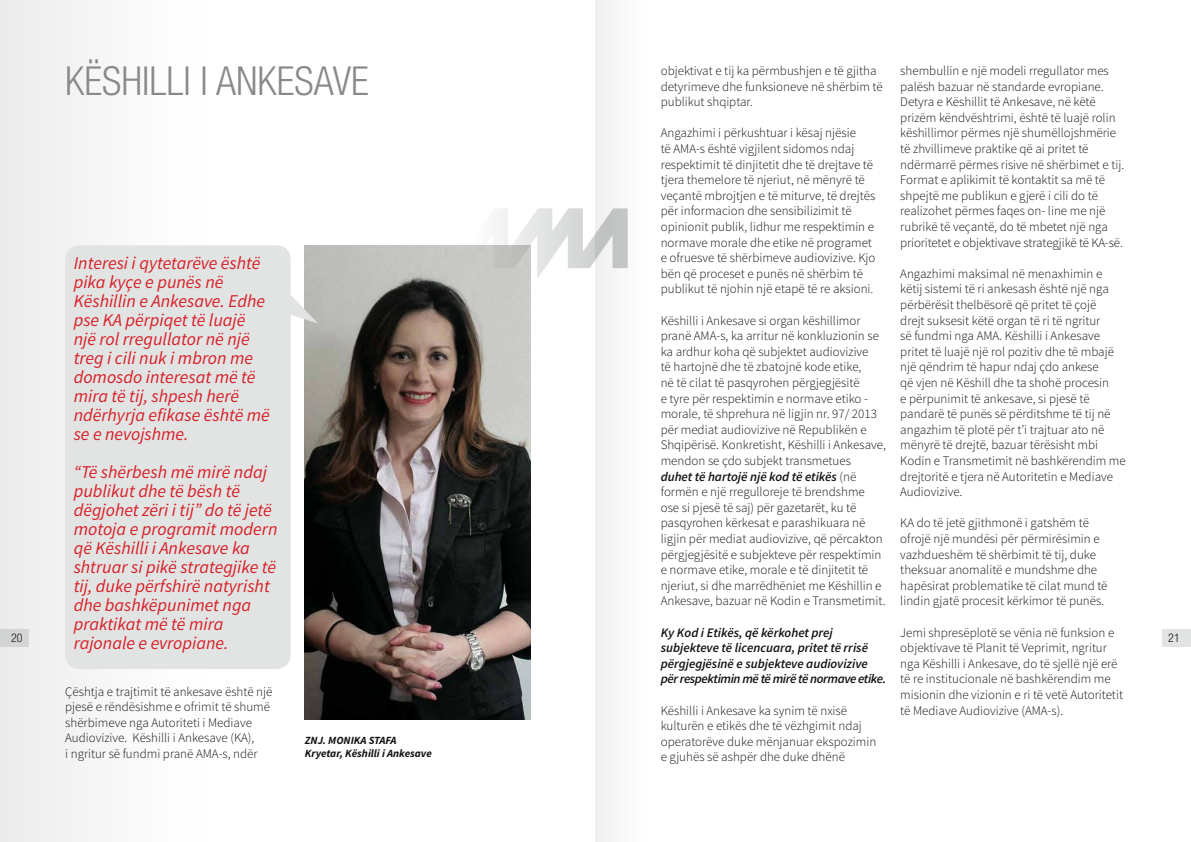
<style>
.page{position:relative;width:1191px;height:842px;background:#fff}
.page>*{position:absolute;margin:0;border:0;box-sizing:border-box;transform-origin:0 0}
.t1{font:300 condensed 40px "Helvetica Neue LT Pro";color:#888a8a}
.t2{font:italic 18px/19px "Source Sans Pro";color:#d81f27}
.t3{font:300 13px/15.6px "Source Sans Pro";color:#121212}
.t4{font:italic 600 13px/15.6px "Source Sans Pro";color:#121212}
.t5{font:300 condensed 12px "Helvetica Neue LT Pro";color:#121212}
.t6{font:italic 700 11px/13.2px "Source Sans Pro";color:#121212}
.s1{font-weight:600;font-style:italic}
</style>
<div class="page">
<div style="left:1162px;top:629px;width:29px;height:17px;background:#e2e4e4"></div>
<div style="left:0;top:0;width:215px;height:842px;background:#f3f3f3"></div>
<div style="left:595px;top:0;width:116px;height:842px;background:linear-gradient(to right,#f4f5f5,#fff)"></div>
<img style="left:305px;top:245px;width:225px;height:475px">
<svg style="left:65px;top:245px;width:253px;height:424px;background:#dcdedd"></svg>
<svg style="left:451px;top:208px;width:176px;height:71px"></svg>
<h1 class="t1" style="left:65px;top:58px;width:305px">KËSHILLI I ANKESAVE</h1>
<p class="t3" style="left:660px;top:63px;width:224px">objektivat e tij ka përmbushjen e të gjitha detyrimeve dhe funksioneve në shërbim të publikut shqiptar.</p>
<p class="t3" style="left:660px;top:125px;width:216px">Angazhimi i përkushtuar i kësaj njësie<br>të AMA-s është vigjilent sidomos ndaj respektimit të dinjitetit dhe të drejtave të tjera themelore të njeriut, në mënyrë të veçantë mbrojtjen e të miturve, të drejtës për informacion dhe sensibilizimit të opinionit publik, lidhur me respektimin e normave morale dhe etike në programet e ofruesve të shërbimeve audiovizive. Kjo bën që proceset e punës në shërbim të publikut të njohin një etapë të re aksioni.</p>
<p class="t3" style="left:660px;top:313px;width:227px">Këshilli i Ankesave si organ këshillimor pranë AMA-s, ka arritur në konkluzionin se ka ardhur koha që subjektet audiovizive<br>të hartojnë dhe të zbatojnë kode etike,<br>në të cilat të pasqyrohen përgjegjësitë<br>e tyre për respektimin e normave etiko - morale, të shprehura në ligjin nr. 97/ 2013 për mediat audiovizive në Republikën e Shqipërisë. Konkretisht, Këshilli i Ankesave, mendon se çdo subjekt transmetues<br><span class="s1">duhet të hartojë një kod të etikës</span> (në formën e një rregulloreje të brendshme ose si pjesë të saj) për gazetarët, ku të pasqyrohen kërkesat e parashikuara në ligjin për mediat audiovizive, që përcakton përgjegjësitë e subjekteve për respektimin e normave etike, morale e të dinjitetit të njeriut, si dhe marrëdhëniet me Këshillin e Ankesave, bazuar në Kodin e Transmetimit.</p>
<p class="t4" style="left:660px;top:624px;width:227px">Ky Kod i Etikës, që kërkohet prej subjekteve të licencuara, pritet të rrisë përgjegjësinë e subjekteve audiovizive për respektimin më të mirë të normave etike.</p>
<p class="t3" style="left:660px;top:703px;width:217px">Këshilli i Ankesave ka synim të nxisë kulturën e etikës dhe të vëzhgimit ndaj operatorëve duke mënjanuar ekspozimin e gjuhës së ashpër dhe duke dhënë</p>
<p class="t3" style="left:900px;top:63px;width:225px">shembullin e një modeli rregullator mes palësh bazuar në standarde evropiane.<br>Detyra e Këshillit të Ankesave, në këtë prizëm këndvështrimi, është të luajë rolin këshillimor përmes një shumëllojshmërie të zhvillimeve praktike që ai pritet të ndërmarrë përmes risive në shërbimet e tij.<br>Format e aplikimit të kontaktit sa më të shpejtë me publikun e gjerë i cili do të realizohet përmes faqes on- line me një rubrikë të veçantë, do të mbetet një nga prioritetet e objektivave strategjikë të KA-së.</p>
<p class="t3" style="left:900px;top:266px;width:227px">Angazhimi maksimal në menaxhimin e këtij sistemi të ri ankesash është një nga përbërësit thelbësorë që pritet të çojë<br>drejt suksesit këtë organ të ri të ngritur<br>së fundmi nga AMA. Këshilli i Ankesave pritet të luajë një rol pozitiv dhe të mbajë një qëndrim të hapur ndaj çdo ankese<br>që vjen në Këshill dhe ta shohë procesin<br>e përpunimit të ankesave, si pjesë të pandarë të punës së përditshme të tij në angazhim të plotë për t’i trajtuar ato në mënyrë të drejtë, bazuar tërësisht mbi Kodin e Transmetimit në bashkërendim me drejtoritë e tjera në Autoritetin e Mediave Audiovizive.</p>
<p class="t3" style="left:900px;top:515px;width:209px">KA do të jetë gjithmonë i gatshëm të ofrojë një mundësi për përmirësimin e vazhdueshëm të shërbimit të tij, duke theksuar anomalitë e mundshme dhe hapësirat problematike të cilat mund të lindin gjatë procesit kërkimor të punës.</p>
<p class="t3" style="left:900px;top:625px;width:224px">Jemi shpresëplotë se vënia në funksion e objektivave të Planit të Veprimit, ngritur nga Këshilli i Ankesave, do të sjellë një erë të re institucionale në bashkërendim me misionin dhe vizionin e ri të vetë Autoritetit të Mediave Audiovizive (AMA-s).</p>
<p class="t2" style="left:74px;top:253px;width:198px">Interesi i qytetarëve është pika kyçe e punës në<br>Këshillin e Ankesave. Edhe pse KA përpiqet të luajë një rol rregullator në një treg i cili nuk i mbron me domosdo interesat më të mira të tij, shpesh herë ndërhyrja efikase është më se e nevojshme.</p>
<p class="t2" style="left:74px;top:462px;width:205px">“Të shërbesh më mirë ndaj publikut dhe të bësh të dëgjohet zëri i tij” do të jetë motoja e programit modern që Këshilli i Ankesave ka shtruar si pikë strategjike të tij, duke përfshirë natyrisht dhe bashkëpunimet nga praktikat më të mira rajonale e evropiane.</p>
<p class="t3" style="left:65px;top:683px;width:209px">Çështja e trajtimit të ankesave është një pjesë e rëndësishme e ofrimit të shumë shërbimeve nga Autoriteti i Mediave Audiovizive. Këshilli i Ankesave (KA),<br>i ngritur së fundmi pranë AMA-s, ndër</p>
<p class="t5" style="left:11px;top:631px;width:13px">20</p>
<p class="t5" style="left:1168px;top:631px;width:13px">21</p>
<p class="t6" style="left:305px;top:733px;width:128px">ZNJ. MONIKA STAFA<br>Kryetar, Këshilli i Ankesave</p>
</div>
